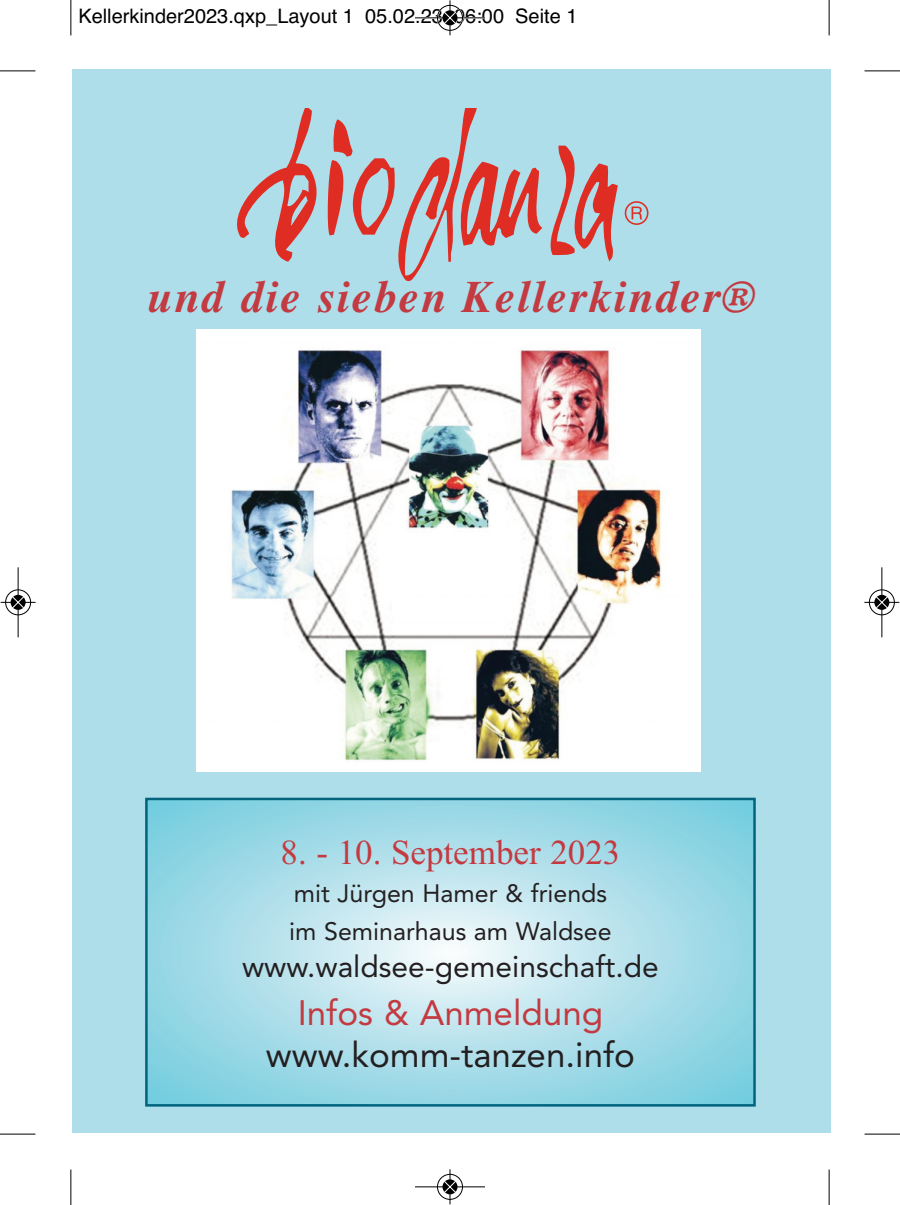
<style>
.page{position:relative;width:900px;height:1205px;background:#fff}
.page>*{position:absolute;margin:0;border:0;box-sizing:border-box;transform-origin:0 0}
.t1{font:italic 700 45px "Times";letter-spacing:.05em;color:#c33a41}
.t2{font:35px "Avenir";color:#231f20}
.t3{font:35px "Times New Roman";color:#c33a41}
.t4{font:35px "Avenir";color:#c33a41}
.t5{font:30px "Avenir";color:#231f20}
.t6{font:25px/37.5px "Avenir";color:#231f20}
.t7{font:20px "Helvetica";color:#000}
</style>
<div class="page">
<div style="left:72px;top:70px;width:758px;height:1063px;background:#addeea"></div>
<img style="left:197px;top:329px;width:504px;height:442px">
<svg style="left:625px;top:201px;width:23px;height:24px"></svg>
<svg style="left:237px;top:109px;width:381px;height:173px"></svg>
<svg style="left:148px;top:801px;width:605px;height:302px"></svg>
<div style="left:145px;top:798px;width:611px;height:308px;border:2px solid #02637d"></div>
<hr style="left:70px;top:0;width:1px;height:35px;background:#000">
<hr style="left:0;top:70px;width:35px;height:1px;background:#000">
<hr style="left:829px;top:0;width:1px;height:35px;background:#000">
<hr style="left:865px;top:70px;width:35px;height:1px;background:#000">
<hr style="left:70px;top:1169px;width:1px;height:36px;background:#000">
<hr style="left:0;top:1133px;width:35px;height:1px;background:#000">
<hr style="left:829px;top:1169px;width:1px;height:36px;background:#000">
<hr style="left:865px;top:1133px;width:35px;height:1px;background:#000">
<div style="left:437px;top:5px;width:26px;height:26px;border:2px solid #fff;border-radius:50%"></div>
<hr style="left:415px;top:17px;width:70px;height:1px;background:#000">
<hr style="left:450px;top:0;width:1px;height:35px;background:#000">
<div style="left:437px;top:5px;width:26px;height:26px;border:1px solid #000;border-radius:50%"></div>
<svg style="left:442px;top:10px;width:16px;height:15px"></svg>
<svg style="left:444px;top:11px;width:12px;height:13px"></svg>
<div style="left:437px;top:1173px;width:26px;height:27px;border:2px solid #fff;border-radius:50%"></div>
<hr style="left:415px;top:1186px;width:70px;height:1px;background:#000">
<hr style="left:450px;top:1169px;width:1px;height:35px;background:#000">
<div style="left:437px;top:1174px;width:26px;height:25px;border:1px solid #000;border-radius:50%"></div>
<svg style="left:442px;top:1179px;width:16px;height:15px"></svg>
<svg style="left:444px;top:1180px;width:12px;height:13px"></svg>
<div style="left:5px;top:589px;width:26px;height:27px;border:2px solid #fff;border-radius:50%"></div>
<svg style="left:10px;top:594px;width:16px;height:16px"></svg>
<hr style="left:18px;top:567px;width:1px;height:70px;background:#000">
<hr style="left:1px;top:602px;width:35px;height:1px;background:#000">
<div style="left:5px;top:589px;width:26px;height:26px;border:1px solid #000;border-radius:50%"></div>
<svg style="left:11px;top:595px;width:15px;height:15px"></svg>
<svg style="left:12px;top:596px;width:12px;height:13px"></svg>
<div style="left:869px;top:589px;width:26px;height:27px;border:2px solid #fff;border-radius:50%"></div>
<svg style="left:874px;top:594px;width:16px;height:16px"></svg>
<hr style="left:881px;top:567px;width:1px;height:70px;background:#000">
<hr style="left:864px;top:602px;width:35px;height:1px;background:#000">
<div style="left:869px;top:589px;width:26px;height:26px;border:1px solid #000;border-radius:50%"></div>
<svg style="left:874px;top:595px;width:15px;height:15px"></svg>
<svg style="left:876px;top:596px;width:12px;height:13px"></svg>
<p class="t7" style="left:78px;top:4px;width:501px">Kellerkinder2023.qxp_Layout 1 05.02.23 06:00 Seite 1</p>
<h1 class="t1" style="left:147px;top:270px;width:610px">und die sieben Kellerkinder®</h1>
<h2 class="t3" style="left:281px;top:832px;width:341px">8. - 10. September 2023</h2>
<p class="t6" style="left:289px;top:874px;width:324px">mit Jürgen Hamer &amp; friends im Seminarhaus am Waldsee</p>
<h3 class="t5" style="left:242px;top:942px;width:418px">www.waldsee-gemeinschaft.de</h3>
<h2 class="t4" style="left:298px;top:984px;width:307px">Infos &amp; Anmeldung</h2>
<h2 class="t2" style="left:266px;top:1027px;width:370px">www.komm-tanzen.info</h2>
</div>
